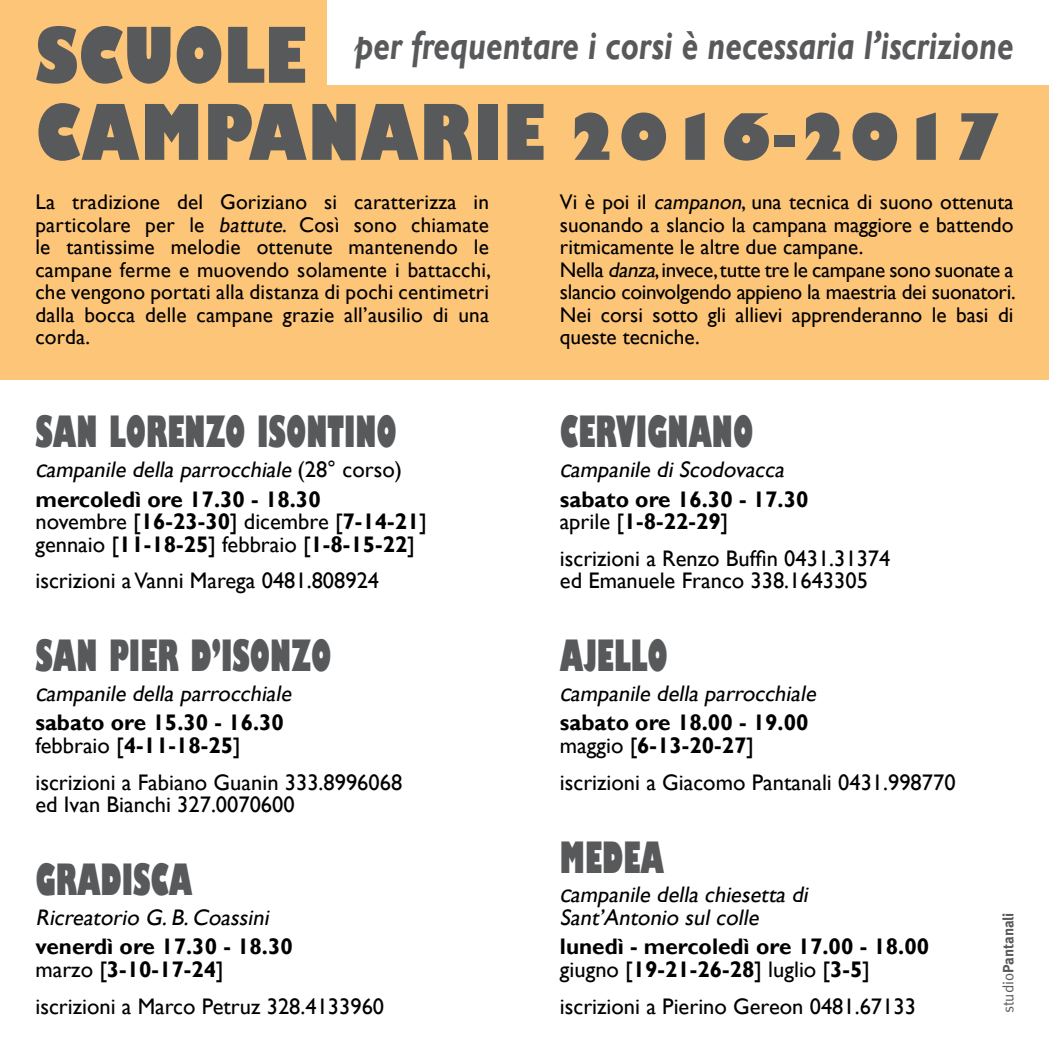
<style>
.page{position:relative;width:1049px;height:1049px;background:#fff}
.page>*{position:absolute;margin:0;border:0;box-sizing:border-box;transform-origin:0 0}
.t1{font:800 75px/77px "Gill Sans";letter-spacing:.01em;color:#58595b;scale:.78 1}
.t2{font:800 condensed 42px "Gill Sans";color:#58595b;scale:.83 1}
.t3{font:italic 700 40.5px "Gill Sans";color:#58595b;scale:.81 1}
.t4{font:22.5px/36.8px "Gill Sans";color:#000}
.t5{font:italic 22.5px/29.5px "Gill Sans";color:#000}
.t6{font:700 22.5px/22.5px "Gill Sans";color:#000}
.t7{font:21.25px/22.5px "Gill Sans";color:#000;text-align:justify}
.t8{font:700 15px "Meta";letter-spacing:-.005em;color:#58595b}
.s1{font-size:62.5px}
.s2{font-style:italic}
.s3{font-family:"Tahoma"}
.s4{font-style:normal}
.s5{font-weight:700;font-style:normal}
.s6{font-weight:700}
.s7{font-weight:400}
.s8{font-family:"Meta Normal";font-weight:400}
</style>
<div class="page">
<div style="left:0;top:0;width:1049px;height:380px;background:#fdc578"></div>
<div style="left:328px;top:0;width:721px;height:84px;background:#fff"></div>
<h1 class="t1" style="left:35px;top:22px;width:1241px">SCUOLE<br>CAMPANARIE <span class="s1">2016-2017</span></h1>
<h3 class="t3" style="left:354px;top:22px;width:815px">per frequentare i corsi è necessaria l’iscrizione</h3>
<p class="t7" style="left:35px;top:191px;width:457px">La tradizione del Goriziano si caratterizza in particolare per le <span class="s2">battute</span>. Così sono chiamate le tantissime melodie ottenute mantenendo le campane ferme e muovendo solamente i battacchi, che vengono portati alla distanza di pochi centimetri dalla bocca delle campane grazie all’ausilio di una corda.</p>
<h2 class="t2" style="left:35px;top:406px;width:437px">SAN LORENZO ISONTINO</h2>
<p class="t5" style="left:35px;top:455px;width:368px"><span class="s3">c</span>ampanile della parrocchiale <span class="s4">( 2 8 ° c o r s o ) </span><span class="s5">mercoledì ore 17.30 - 18.30</span></p>
<p class="t4" style="left:35px;top:511px;width:393px;line-height:22.5px">novembre [<span class="s6">16-23-30</span>] dicembre [<span class="s6">7-14-21</span>] gennaio [<span class="s6">11-18-25</span>] febbraio [<span class="s6">1-8-15-22</span>]</p>
<p class="t4" style="left:35px;top:563px;width:345px">iscrizioni a Vanni Marega 0481.808924</p>
<h2 class="t2" style="left:35px;top:629px;width:358px">SAN PIER D’ISONZO</h2>
<p class="t5" style="left:35px;top:679px;width:262px"><span class="s3">c</span>ampanile della parrocchiale <span class="s5">sabato ore 15.30 - 16.30</span></p>
<p class="t4" style="left:35px;top:727px;width:368px">febbraio [<span class="s6">4-11-18-25</span>]<br>iscrizioni a Fabiano Guanin 333.8996068</p>
<p class="t4" style="left:35px;top:787px;width:261px">ed Ivan Bianchi 327.0070600</p>
<h2 class="t2" style="left:35px;top:853px;width:48px">GRADIS</h2>
<h2 class="t2" style="left:150px;top:853px;width:44px">CA</h2>
<p class="t5" style="left:35px;top:903px;width:239px">Ricreatorio G.B.Coassini</p>
<p class="t6" style="left:35px;top:936px;width:259px">venerdì ore 17.30 - 18.30 <span class="s7">marzo [</span>3-10-17-24<span class="s7">]</span></p>
<p class="t4" style="left:35px;top:988px;width:350px">iscrizioni a Marco Petruz 328.4133960</p>
<p class="t7" style="left:560px;top:191px;width:457px;text-align:left">Vi è poi il <span class="s2">campanon</span>, una tecnica di suono ottenuta suonando a slancio la campana maggiore e battendo ritmicamente le altre due campane.<br>Nella <span class="s2">danza</span>, invece, tutte tre le campane sono suonate a slancio coinvolgendo appieno la maestria dei suonatori.<br>Nei corsi sotto gli allievi apprenderanno le basi di queste tecniche.</p>
<h2 class="t2" style="left:560px;top:406px;width:234px">CERVIGNANO</h2>
<p class="t5" style="left:560px;top:455px;width:250px"><span class="s3">c</span>ampanile di Scodovacca <span class="s5">sabato ore 16.30 - 17.30</span></p>
<p class="t4" style="left:560px;top:503px;width:332px">aprile [<span class="s6">1-8-22-29</span>]<br>iscrizioni a Renzo Buffin 0431.31374</p>
<p class="t4" style="left:560px;top:563px;width:310px">ed Emanuele Franco 338.1643305</p>
<h2 class="t2" style="left:560px;top:629px;width:67px">AJELLO</h2>
<p class="t5" style="left:560px;top:679px;width:262px"><span class="s3">c</span>ampanile della parrocchiale <span class="s5">sabato ore 18.00 - 19.00</span></p>
<p class="t4" style="left:560px;top:727px;width:397px">maggio [<span class="s6">6-13-20-27</span>]<br>iscrizioni a Giacomo Pantanali 0431.998770</p>
<h2 class="t2" style="left:560px;top:831px;width:55px">MEDEA</h2>
<p class="t5" style="left:560px;top:884px;width:254px;line-height:22.5px"><span class="s3">c</span>ampanile della chiesetta di<br>Sant’Antonio sul colle</p>
<p class="t6" style="left:560px;top:936px;width:371px">lunedì - mercoledì ore 17.00 - 18.00 <span class="s7">giugno [</span>19-21-26-28<span class="s7">] luglio [</span>3-5<span class="s7">]</span></p>
<p class="t4" style="left:560px;top:988px;width:358px">iscrizioni a Pierino Gereon 0481.67133</p>
<p class="t8" style="left:999px;top:1013px;width:102px;rotate:-90deg"><span class="s8">studio</span>Pantanali</p>
</div>
